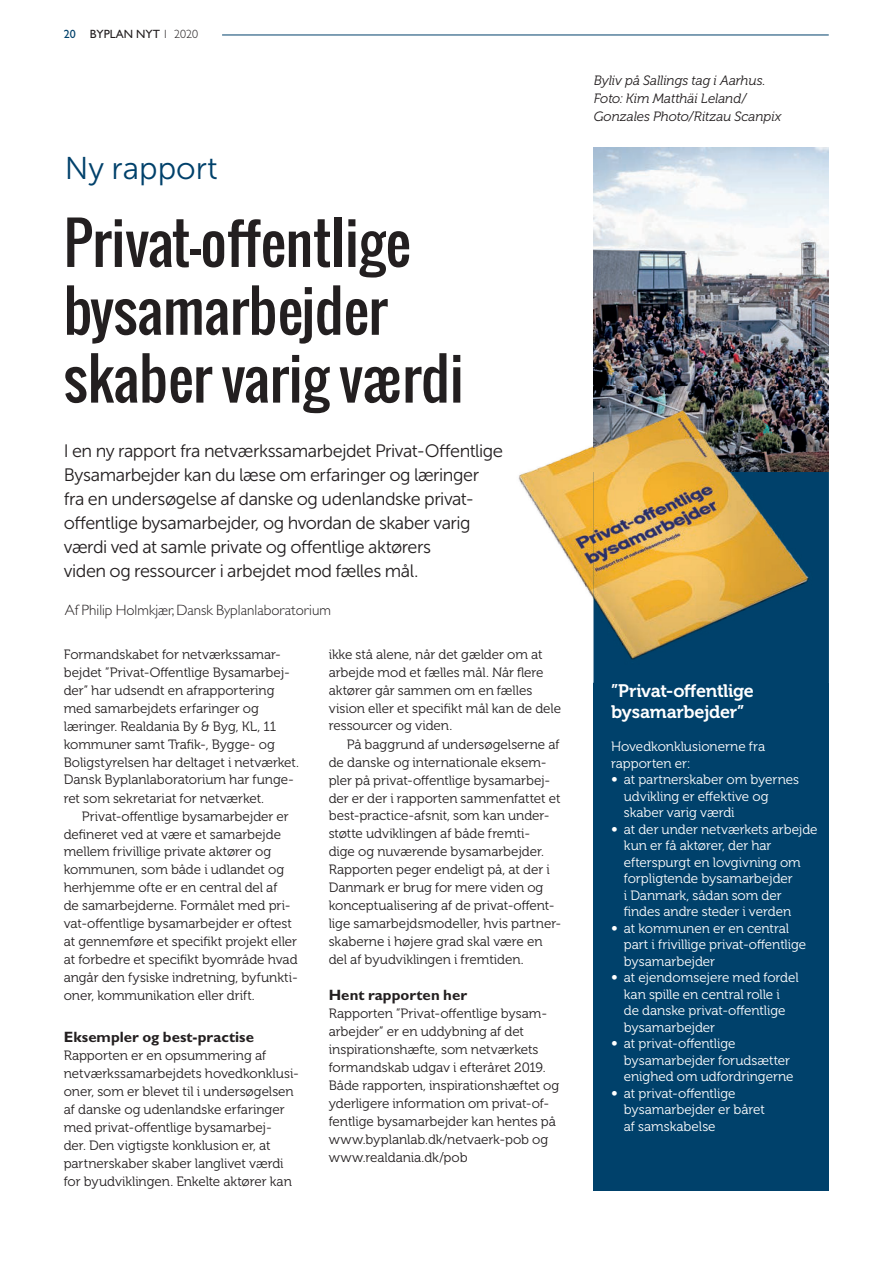
<style>
.page{position:relative;width:893px;height:1263px;background:#fff}
.page>*{position:absolute;margin:0;border:0;box-sizing:border-box;transform-origin:0 0}
.t1{font:56.55px/67.8px "Oswald";color:#231f20}
.t2{font:31.5px "Museo Sans 300";color:#00416b}
.t3{font:18px/24px "Museo Sans 300";letter-spacing:-.025em;color:#231f20}
.t4{font:18px/21px "Museo 700";letter-spacing:-.015em;color:#fff}
.t5{font:700 15px "Gill Sans Std";color:#231f20}
.t6{font:300 15px "Gill Sans Std";color:#231f20}
.t7{font:13.5px/18px "Museo 300";letter-spacing:-.005em;color:#231f20}
.t8{font:13.5px/16.5px "Museo 300";letter-spacing:-.005em;color:#fff}
.t9{font:italic 13.5px/18px "Museo 300";letter-spacing:-.005em;color:#231f20}
.t10{font:12px "Gill Sans Std";color:#231f20}
.s1{color:#00416b}
.s2{font-weight:300}
.s3{font-family:"Frutiger";font-weight:300}
</style>
<div class="page">
<div style="left:594px;top:471px;width:235px;height:720px;background:#00416b"></div>
<img style="left:594px;top:147px;width:235px;height:239px">
<img style="left:518px;top:386px;width:311px;height:297px">
<img style="left:518px;top:649px;width:25px;height:12px">
<img style="left:518px;top:667px;width:26px;height:12px">
<hr style="left:222px;top:35px;width:607px;height:1px;background:#00416b">
<p class="t10" style="left:64px;top:27px;width:136px"><span class="s1">20</span> BYPLAN NYT <span class="s2">1 2020</span></p>
<h2 class="t2" style="left:65px;top:156px;width:154px">Ny rapport</h2>
<h1 class="t1" style="left:64px;top:214px;width:402px">Privat-offentlige bysamarbejder skaber varig værdi</h1>
<p class="t3" style="left:64px;top:440px;width:441px">I en ny rapport fra netværkssamarbejdet Privat-Offentlige Bysamarbejder kan du læse om erfaringer og læringer fra en undersøgelse af danske og udenlandske privat&shy;offentlige bysamarbejder, og hvordan de skaber varig værdi ved at samle private og offentlige aktørers<br>viden og ressourcer i arbejdet mod fælles mål.</p>
<p class="t6" style="left:65px;top:601px;width:268px">Af Philip Holmkjær, Dansk Byplanlaboratorium</p>
<p class="t7" style="left:64px;top:646px;width:237px">Formandskabet for netværkssamar&shy;bejdet ”Privat-Offentlige Bysamarbej&shy;der” har udsendt en afrapportering med samarbejdets erfaringer og læringer. Realdania By &amp; Byg, KL, 11 kommuner samt Trafik-, Bygge- og Boligstyrelsen har deltaget i netværket.<br>Dansk Byplanlaboratorium har funge&shy;ret som sekretariat for netværket.</p>
<p class="t7" style="left:64px;top:808px;width:236px;text-indent:18px">Privat-offentlige bysamarbejder er defineret ved at være et samarbejde mellem frivillige private aktører og kommunen, som både i udlandet og herhjemme ofte er en central del af<br>de samarbejderne. Formålet med pri&shy;vat-offentlige bysamarbejder er oftest at gennemføre et specifikt projekt eller at forbedre et specifikt byområde hvad angår den fysiske indretning, byfunkti&shy;oner, kommunikation eller drift.</p>
<p class="t5" style="left:64px;top:1028px;width:192px">Eksempler og best-practise</p>
<p class="t7" style="left:64px;top:1048px;width:237px">Rapporten er en opsummering af netværkssamarbejdets hovedkonklusi&shy;oner, som er blevet til i undersøgelsen af danske og udenlandske erfaringer med privat-offentlige bysamarbej-<br>der. Den vigtigste konklusion er, at partnerskaber skaber langlivet værdi for byudviklingen. Enkelte aktører kan</p>
<p class="t7" style="left:329px;top:646px;width:234px">ikke stå alene, når det gælder om at arbejde mod et fælles mål. Når flere aktører går sammen om en fælles vision eller et specifikt mål kan de dele ressourcer og viden.</p>
<p class="t7" style="left:329px;top:736px;width:234px;text-indent:18px">På baggrund af undersøgelserne af de danske og internationale eksem&shy;pler på privat-offentlige bysamarbej&shy;der er der i rapporten sammenfattet et best-practice-afsnit, som kan under&shy;støtte udviklingen af både fremti-<br>dige og nuværende bysamarbejder.<br>Rapporten peger endeligt på, at der i Danmark er brug for mere viden og konceptualisering af de privat-offent&shy;lige samarbejdsmodeller, hvis partner&shy;skaberne i højere grad skal være en del af byudviklingen i fremtiden.</p>
<p class="t5" style="left:329px;top:986px;width:140px">Hent rapporten her</p>
<p class="t7" style="left:329px;top:1006px;width:232px">Rapporten ”Privat-offentlige bysam&shy;arbejder” er en uddybning af det inspirationshæfte, som netværkets formandskab udgav i efteråret 2019.<br>Både rapporten, inspirationshæftet og yderligere information om privat-of&shy;fentlige bysamarbejder kan hentes på www.byplanlab.dk/netvaerk-pob og www.realdania.dk/pob</p>
<p class="t9" style="left:594px;top:73px;width:189px">Byliv på Sallings tag i Aarhus.<br>Foto: Kim Matthäi Leland/<br>Gonzales Photo/Ritzau Scanpix</p>
<h3 class="t4" style="left:611px;top:682px;width:144px">”Privat-offentlige bysamarbejder”</h3>
<p class="t8" style="left:611px;top:739px;width:156px">Hovedkonklusionerne fra rapporten er:</p>
<p class="t8" style="left:624px;top:772px;width:177px;text-indent:-13px"><span class="s3">•</span> at partnerskaber om byernes udvikling er effektive og skaber varig værdi</p>
<p class="t8" style="left:624px;top:822px;width:195px;text-indent:-13px"><span class="s3">•</span> at der under netværkets arbejde kun er få aktører, der har efterspurgt en lovgivning om forpligtende bysamarbejder<br>i Danmark, sådan som der findes andre steder i verden</p>
<p class="t8" style="left:624px;top:921px;width:184px;text-indent:-13px"><span class="s3">•</span> at kommunen er en central part i frivillige privat-offentlige bysamarbejder</p>
<p class="t8" style="left:624px;top:970px;width:176px;text-indent:-13px"><span class="s3">•</span> at ejendomsejere med fordel kan spille en central rolle i<br>de danske privat-offentlige bysamarbejder</p>
<p class="t8" style="left:624px;top:1036px;width:171px;text-indent:-13px"><span class="s3">•</span> at privat-offentlige bysamarbejder forudsætter enighed om udfordringerne</p>
<p class="t8" style="left:624px;top:1086px;width:143px;text-indent:-13px"><span class="s3">•</span> at privat-offentlige bysamarbejder er båret af samskabelse</p>
</div>
